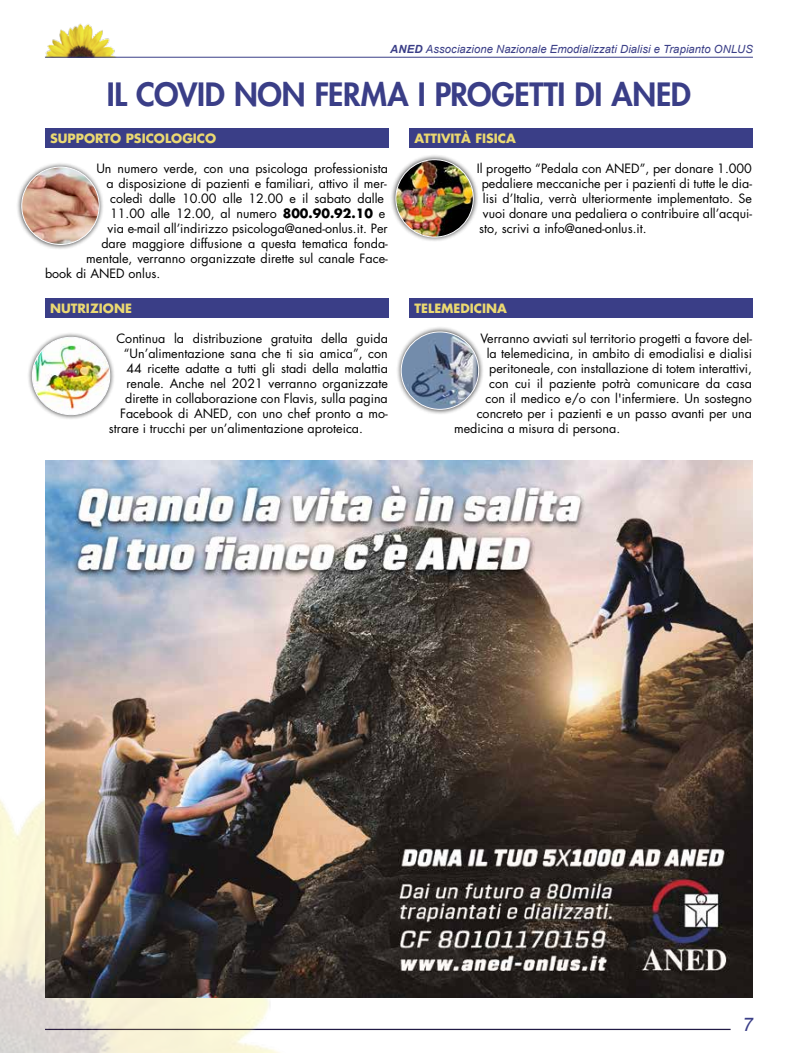
<style>
.page{position:relative;width:798px;height:1053px;background:#fff}
.page>*{position:absolute;margin:0;border:0;box-sizing:border-box;transform-origin:0 0}
.t1{font:800 31.25px "Futura";letter-spacing:-.01em;color:#3a3e87}
.t2{font:italic 18.75px "Arial";color:#3a3e87}
.t3{font:12.5px "Futura";color:#000}
.t4{font:700 12.5px "Futura";color:#ebd971}
.t5{font:italic 11.25px "Arial";letter-spacing:.005em;color:#3a3e87}
.s1{font-weight:700}
</style>
<div class="page">
<img style="left:45px;top:23px;width:74px;height:34px">
<hr style="left:45px;top:57px;width:707px;height:1px;background:#3a3e87">
<hr style="left:45px;top:1028px;width:685px;height:1px;background:#211a46">
<img style="left:0;top:799px;width:316px;height:253px">
<div style="left:45px;top:128px;width:343px;height:20px;background:#3a3e87"></div>
<div style="left:45px;top:298px;width:343px;height:19px;background:#3a3e87"></div>
<div style="left:409px;top:128px;width:343px;height:20px;background:#3a3e87"></div>
<div style="left:409px;top:298px;width:343px;height:19px;background:#3a3e87"></div>
<div style="left:27px;top:332px;width:88px;height:88px;background:#000;opacity:.75"></div>
<img style="left:32px;top:337px;width:78px;height:77px;border-radius:39px">
<div style="left:32px;top:337px;width:78px;height:78px;border:1px solid #fff;border-radius:50%"></div>
<div style="left:390px;top:154px;width:88px;height:88px;background:#000;opacity:.75"></div>
<img style="left:396px;top:160px;width:77px;height:77px;border-radius:39px">
<div style="left:395px;top:159px;width:78px;height:78px;border:1px solid #fff;border-radius:50%"></div>
<div style="left:396px;top:326px;width:88px;height:89px;background:#000;opacity:.75"></div>
<img style="left:401px;top:332px;width:77px;height:77px;border-radius:39px">
<div style="left:400px;top:331px;width:79px;height:79px;border:1px solid #fff;border-radius:50%"></div>
<img style="left:45px;top:460px;width:707px;height:537px">
<div style="left:16px;top:162px;width:89px;height:88px;background:#000;opacity:.75"></div>
<img style="left:22px;top:167px;width:77px;height:77px;border-radius:39px">
<div style="left:21px;top:167px;width:79px;height:78px;border:1px solid #fff;border-radius:50%"></div>
<p class="t5" style="left:390px;top:42px;width:364px"><span class="s1">ANED</span> Associazione Nazionale Emodializzati Dialisi e Trapianto ONLUS</p>
<h1 class="t1" style="left:107px;top:75px;width:585px">IL COVID NON FERMA I PROGETTI DI ANED</h1>
<p class="t4" style="left:50px;top:130px;width:168px">SUPPORTO PSICOLOGICO</p>
<p class="t3" style="left:96px;top:160px;width:293px">Un numero verde, con una psicologa professionista</p>
<p class="t3" style="left:106px;top:175px;width:281px">a disposizione di pazienti e familiari, attivo il mer-</p>
<p class="t3" style="left:110px;top:190px;width:275px">coledì dalle 10.00 alle 12.00 e il sabato dalle</p>
<p class="t3" style="left:110px;top:205px;width:277px">11.00 alle 12.00, al numero <span class="s1">800.90.92.10</span> e</p>
<p class="t3" style="left:107px;top:220px;width:281px">via e-mail all’indirizzo psicologa@aned-onlus.it. Per</p>
<p class="t3" style="left:101px;top:235px;width:288px">dare maggiore diffusione a questa tematica fonda-</p>
<p class="t3" style="left:86px;top:250px;width:303px">mentale, verranno organizzate dirette sul canale Face-</p>
<p class="t3" style="left:45px;top:265px;width:117px">book di ANED onlus.</p>
<p class="t4" style="left:50px;top:299px;width:83px">NUTRIZIONE</p>
<p class="t3" style="left:116px;top:330px;width:273px">Continua la distribuzione gratuita della guida</p>
<p class="t3" style="left:124px;top:345px;width:265px">“Un’alimentazione sana che ti sia amica”, con</p>
<p class="t3" style="left:126px;top:360px;width:263px">44 ricette adatte a tutti gli stadi della malattia</p>
<p class="t3" style="left:126px;top:375px;width:263px">renale. Anche nel 2021 verranno organizzate</p>
<p class="t3" style="left:125px;top:390px;width:264px">dirette in collaborazione con Flavis, sulla pagina</p>
<p class="t3" style="left:120px;top:405px;width:269px">Facebook di ANED, con uno chef pronto a mo-</p>
<p class="t3" style="left:109px;top:420px;width:255px">strare i trucchi per un’alimentazione aproteica.</p>
<p class="t4" style="left:414px;top:130px;width:103px">ATTIVITÀ FISICA</p>
<p class="t3" style="left:476px;top:160px;width:277px">Il progetto “Pedala con ANED”, per donare 1.000</p>
<p class="t3" style="left:481px;top:175px;width:272px">pedaliere meccaniche per i pazienti di tutte le dia-</p>
<p class="t3" style="left:483px;top:190px;width:270px">lisi d’Italia, verrà ulteriormente implementato. Se</p>
<p class="t3" style="left:483px;top:205px;width:270px">vuoi donare una pedaliera o contribuire all’acqui-</p>
<p class="t3" style="left:479px;top:220px;width:169px">sto, scrivi a info@aned-onlus.it.</p>
<p class="t4" style="left:414px;top:299px;width:94px">TELEMEDICINA</p>
<p class="t3" style="left:480px;top:330px;width:273px">Verranno avviati sul territorio progetti a favore del-</p>
<p class="t3" style="left:486px;top:345px;width:266px">la telemedicina, in ambito di emodialisi e dialisi</p>
<p class="t3" style="left:489px;top:360px;width:264px">peritoneale, con installazione di totem interattivi,</p>
<p class="t3" style="left:489px;top:375px;width:264px">con cui il paziente potrà comunicare da casa</p>
<p class="t3" style="left:485px;top:390px;width:268px">con il medico e/o con l'infermiere. Un sostegno</p>
<p class="t3" style="left:476px;top:405px;width:276px">concreto per i pazienti e un passo avanti per una</p>
<p class="t3" style="left:454px;top:420px;width:167px">medicina a misura di persona.</p>
<h2 class="t2" style="left:742px;top:1012px;width:12px">7</h2>
</div>
